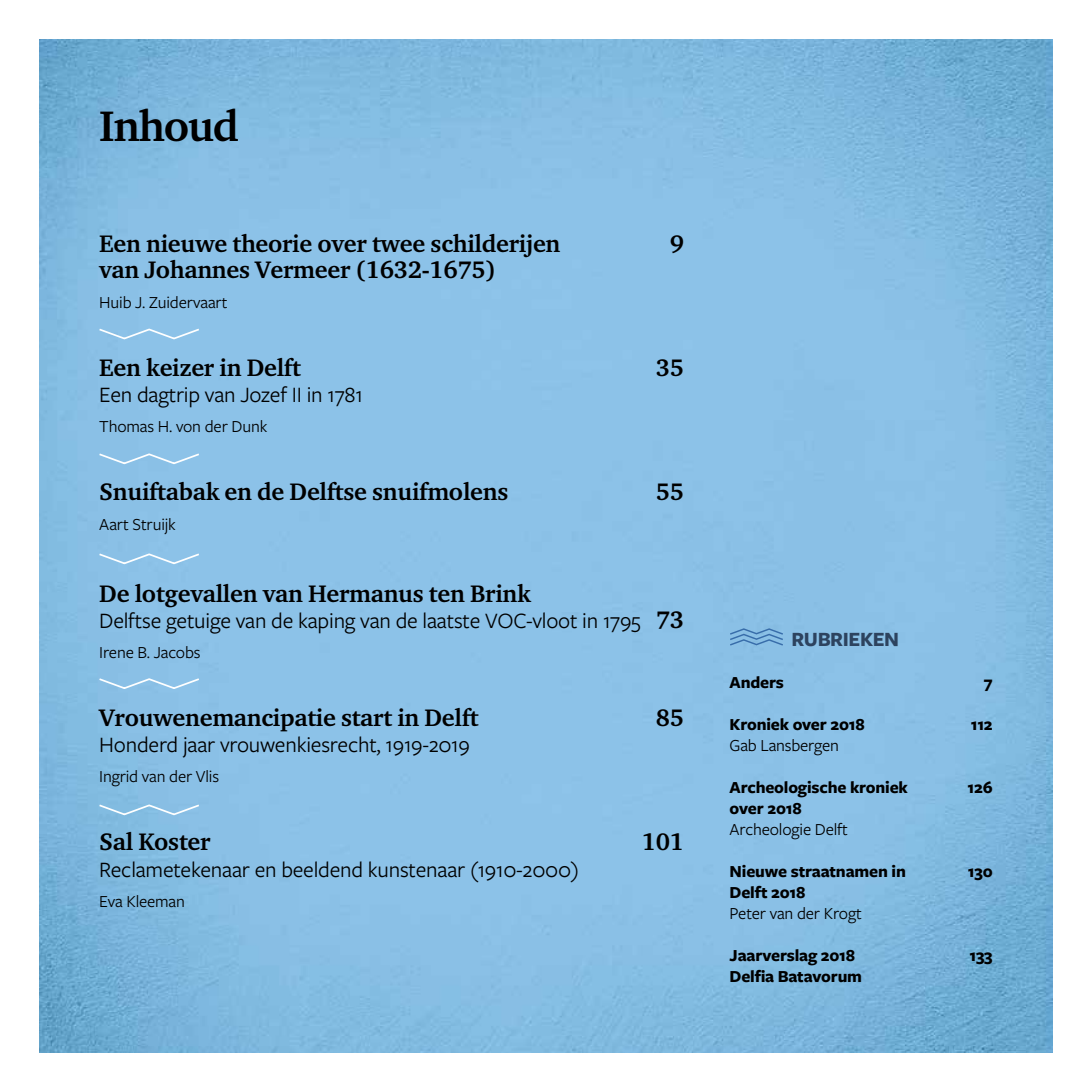
<style>
.page{position:relative;width:1092px;height:1092px;background:#fff}
.page>*{position:absolute;margin:0;border:0;box-sizing:border-box;transform-origin:0 0}
.t1{font:700 43.75px "Charter HFD";letter-spacing:-.03em;color:#000}
.t2{font:700 24.5px "Charter HFD";letter-spacing:-.01em;color:#000}
.t3{font:22.75px "Freight Sans Pro";letter-spacing:-.01em;color:#000}
.t4{font:700 21px "Freight Sans Pro";letter-spacing:-.02em;color:#2d435f}
.t5{font:17.5px "Freight Sans Pro";letter-spacing:-.01em;color:#000}
.t6{font:700 17.5px "Freight Sans Pro";letter-spacing:-.01em;color:#000}
.s1{font-family:"Charter HFD";font-weight:700;font-size:24.5px}
</style>
<div class="page">
<img style="left:40px;top:40px;width:1012px;height:1012px">
<svg style="left:729px;top:627px;width:55px;height:19px"></svg>
<svg style="left:97px;top:327px;width:104px;height:14px"></svg>
<svg style="left:97px;top:452px;width:104px;height:14px"></svg>
<svg style="left:97px;top:552px;width:104px;height:14px"></svg>
<svg style="left:97px;top:677px;width:104px;height:13px"></svg>
<svg style="left:97px;top:803px;width:104px;height:13px"></svg>
<h1 class="t1" style="left:99px;top:99px;width:141px">Inhoud</h1>
<p class="t2" style="left:99px;top:228px;width:462px">Een nieuwe theorie over twee schilderijen</p>
<p class="t2" style="left:669px;top:228px;width:16px">9</p>
<p class="t2" style="left:99px;top:254px;width:398px">van Johannes Vermeer (1632-1675)</p>
<p class="t5" style="left:99px;top:290px;width:130px">Huib J. Zuidervaart</p>
<p class="t2" style="left:99px;top:352px;width:203px">Een keizer in Delft</p>
<p class="t2" style="left:655px;top:352px;width:30px">35</p>
<p class="t3" style="left:99px;top:379px;width:265px">Een dagtrip van Jozef II in 1781</p>
<p class="t5" style="left:99px;top:414px;width:169px">Thomas H. von der Dunk</p>
<p class="t2" style="left:99px;top:476px;width:410px">Snuiftabak en de Delftse snuifmolens</p>
<p class="t2" style="left:655px;top:476px;width:30px">55</p>
<p class="t5" style="left:99px;top:512px;width:78px">Aart Struijk</p>
<p class="t2" style="left:99px;top:578px;width:433px">De lotgevallen van Hermanus ten Brink</p>
<p class="t3" style="left:99px;top:605px;width:586px">Delftse getuige van de kaping van de laatste VOC-vloot in 1795 <span class="s1">73</span></p>
<p class="t5" style="left:99px;top:640px;width:103px">Irene B. Jacobs</p>
<p class="t2" style="left:99px;top:702px;width:381px">Vrouwenemancipatie start in Delft</p>
<p class="t2" style="left:655px;top:702px;width:30px">85</p>
<p class="t3" style="left:99px;top:729px;width:372px">Honderd jaar vrouwenkiesrecht, 1919-2019</p>
<p class="t5" style="left:99px;top:764px;width:121px">Ingrid van der Vlis</p>
<p class="t2" style="left:99px;top:826px;width:113px">Sal Koster</p>
<p class="t2" style="left:641px;top:826px;width:44px">101</p>
<p class="t3" style="left:99px;top:854px;width:481px">Reclametekenaar en beeldend kunstenaar (1910-2000)</p>
<p class="t5" style="left:99px;top:889px;width:87px">Eva Kleeman</p>
<p class="t4" style="left:791px;top:624px;width:109px">RUBRIEKEN</p>
<p class="t6" style="left:729px;top:669px;width:56px">Anders</p>
<p class="t6" style="left:983px;top:669px;width:10px">7</p>
<p class="t6" style="left:729px;top:711px;width:137px">Kroniek over 2018</p>
<p class="t6" style="left:970px;top:711px;width:23px">112</p>
<p class="t5" style="left:729px;top:733px;width:111px">Gab Lansbergen</p>
<p class="t6" style="left:729px;top:774px;width:180px">Archeologische kroniek</p>
<p class="t6" style="left:967px;top:774px;width:27px">126</p>
<p class="t6" style="left:729px;top:795px;width:74px">over 2018</p>
<p class="t5" style="left:729px;top:817px;width:120px">Archeologie Delft</p>
<p class="t6" style="left:729px;top:858px;width:178px">Nieuwe straatnamen in</p>
<p class="t6" style="left:967px;top:858px;width:26px">130</p>
<p class="t6" style="left:729px;top:879px;width:77px">Delft 2018</p>
<p class="t5" style="left:729px;top:901px;width:134px">Peter van der Krogt</p>
<p class="t6" style="left:729px;top:942px;width:127px">Jaarverslag 2018</p>
<p class="t6" style="left:969px;top:942px;width:25px">133</p>
<p class="t6" style="left:729px;top:963px;width:134px">Delfia Batavorum</p>
</div>
